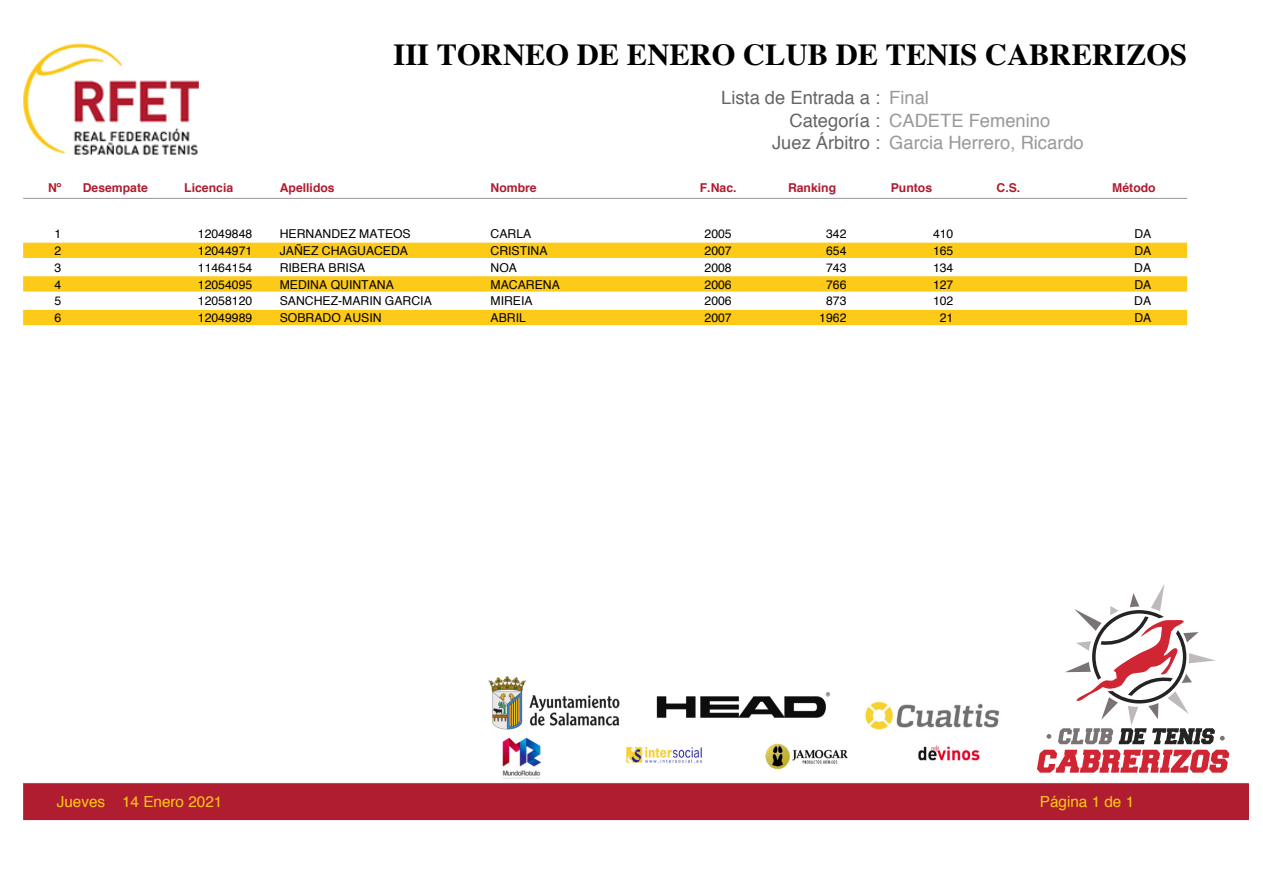
<style>
.page{position:relative;width:1263px;height:893px;background:#fff}
.page>*{position:absolute;margin:0;border:0;box-sizing:border-box;transform-origin:0 0}
.t1{font:700 30.6px "Times";color:#000}
.t2{font:18.3px/23px "Helvetica";color:#999}
.t3{font:18.3px/23px "Helvetica";color:#666;text-align:right}
.t4{font:15.3px "Helvetica";color:#fcca17}
.t5{font:12.15px "Helvetica";color:#000}
.t6{font:700 12.15px "Helvetica";color:#b01c30}
</style>
<div class="page">
<svg style="left:1037px;top:750px;width:192px;height:23px"></svg>
<svg style="left:1046px;top:734px;width:5px;height:5px"></svg>
<svg style="left:1058px;top:584px;width:167px;height:160px"></svg>
<img style="left:488px;top:676px;width:512px;height:54px">
<img style="left:502px;top:737px;width:478px;height:42px">
<img style="left:23px;top:43px;width:176px;height:111px">
<hr style="left:23px;top:198px;width:1164px;height:1px;background:#999">
<div style="left:24px;top:243px;width:1162px;height:14px;background:#fcca17"></div>
<div style="left:23px;top:243px;width:1164px;height:15px;border:2px solid #fcca17"></div>
<div style="left:24px;top:277px;width:1162px;height:14px;background:#fcca17"></div>
<div style="left:23px;top:276px;width:1164px;height:16px;border:2px solid #fcca17"></div>
<div style="left:24px;top:311px;width:1162px;height:13px;background:#fcca17"></div>
<div style="left:23px;top:310px;width:1164px;height:15px;border:2px solid #fcca17"></div>
<div style="left:23px;top:783px;width:1225px;height:37px;background:#b01c30"></div>
<h1 class="t1" style="left:393px;top:26px;width:795px">III TORNEO DE ENERO CLUB DE TENIS CABRERIZOS</h1>
<h2 class="t3" style="left:721px;top:86px;width:160px">Lista de Entrada a :<br>Categoría :<br>Juez Árbitro :</h2>
<h2 class="t2" style="left:889px;top:86px;width:196px">Final<br>CADETE Femenino<br>Garcia Herrero, Ricardo</h2>
<p class="t6" style="left:48px;top:178px;width:15px">Nº</p>
<p class="t6" style="left:83px;top:178px;width:67px">Desempate</p>
<p class="t6" style="left:184px;top:178px;width:50px">Licencia</p>
<p class="t6" style="left:280px;top:178px;width:56px">Apellidos</p>
<p class="t6" style="left:491px;top:178px;width:48px">Nombre</p>
<p class="t6" style="left:700px;top:178px;width:38px">F.Nac.</p>
<p class="t6" style="left:788px;top:178px;width:50px">Ranking</p>
<p class="t6" style="left:891px;top:178px;width:43px">Puntos</p>
<p class="t6" style="left:996px;top:178px;width:25px">C.S.</p>
<p class="t6" style="left:1112px;top:178px;width:45px">Método</p>
<p class="t5" style="left:55px;top:224px;width:8px">1</p>
<p class="t5" style="left:198px;top:224px;width:56px">12049848</p>
<p class="t5" style="left:280px;top:224px;width:133px">HERNANDEZ MATEOS</p>
<p class="t5" style="left:491px;top:224px;width:42px">CARLA</p>
<p class="t5" style="left:704px;top:224px;width:29px">2005</p>
<p class="t5" style="left:826px;top:224px;width:22px">342</p>
<p class="t5" style="left:933px;top:224px;width:22px">410</p>
<p class="t5" style="left:1134px;top:224px;width:18px">DA</p>
<p class="t5" style="left:55px;top:241px;width:8px">2</p>
<p class="t5" style="left:198px;top:241px;width:56px">12044971</p>
<p class="t5" style="left:280px;top:241px;width:130px">JAÑEZ CHAGUACEDA</p>
<p class="t5" style="left:491px;top:241px;width:59px">CRISTINA</p>
<p class="t5" style="left:704px;top:241px;width:29px">2007</p>
<p class="t5" style="left:826px;top:241px;width:22px">654</p>
<p class="t5" style="left:933px;top:241px;width:22px">165</p>
<p class="t5" style="left:1134px;top:241px;width:18px">DA</p>
<p class="t5" style="left:55px;top:258px;width:8px">3</p>
<p class="t5" style="left:198px;top:258px;width:56px">11464154</p>
<p class="t5" style="left:280px;top:258px;width:87px">RIBERA BRISA</p>
<p class="t5" style="left:491px;top:258px;width:28px">NOA</p>
<p class="t5" style="left:704px;top:258px;width:29px">2008</p>
<p class="t5" style="left:826px;top:258px;width:22px">743</p>
<p class="t5" style="left:933px;top:258px;width:22px">134</p>
<p class="t5" style="left:1134px;top:258px;width:18px">DA</p>
<p class="t5" style="left:55px;top:275px;width:8px">4</p>
<p class="t5" style="left:198px;top:275px;width:56px">12054095</p>
<p class="t5" style="left:280px;top:275px;width:116px">MEDINA QUINTANA</p>
<p class="t5" style="left:491px;top:275px;width:71px">MACARENA</p>
<p class="t5" style="left:704px;top:275px;width:29px">2006</p>
<p class="t5" style="left:826px;top:275px;width:22px">766</p>
<p class="t5" style="left:933px;top:275px;width:22px">127</p>
<p class="t5" style="left:1134px;top:275px;width:18px">DA</p>
<p class="t5" style="left:55px;top:292px;width:8px">5</p>
<p class="t5" style="left:198px;top:292px;width:56px">12058120</p>
<p class="t5" style="left:280px;top:292px;width:154px">SANCHEZ-MARIN GARCIA</p>
<p class="t5" style="left:491px;top:292px;width:44px">MIREIA</p>
<p class="t5" style="left:704px;top:292px;width:29px">2006</p>
<p class="t5" style="left:826px;top:292px;width:22px">873</p>
<p class="t5" style="left:933px;top:292px;width:22px">102</p>
<p class="t5" style="left:1134px;top:292px;width:18px">DA</p>
<p class="t5" style="left:55px;top:308px;width:8px">6</p>
<p class="t5" style="left:198px;top:308px;width:56px">12049989</p>
<p class="t5" style="left:280px;top:308px;width:103px">SOBRADO AUSIN</p>
<p class="t5" style="left:491px;top:308px;width:37px">ABRIL</p>
<p class="t5" style="left:704px;top:308px;width:29px">2007</p>
<p class="t5" style="left:819px;top:308px;width:29px">1962</p>
<p class="t5" style="left:940px;top:308px;width:15px">21</p>
<p class="t5" style="left:1134px;top:308px;width:18px">DA</p>
<p class="t4" style="left:57px;top:789px;width:167px">Jueves 14 Enero 2021</p>
<p class="t4" style="left:1040px;top:789px;width:96px">Página 1 de 1</p>
</div>
